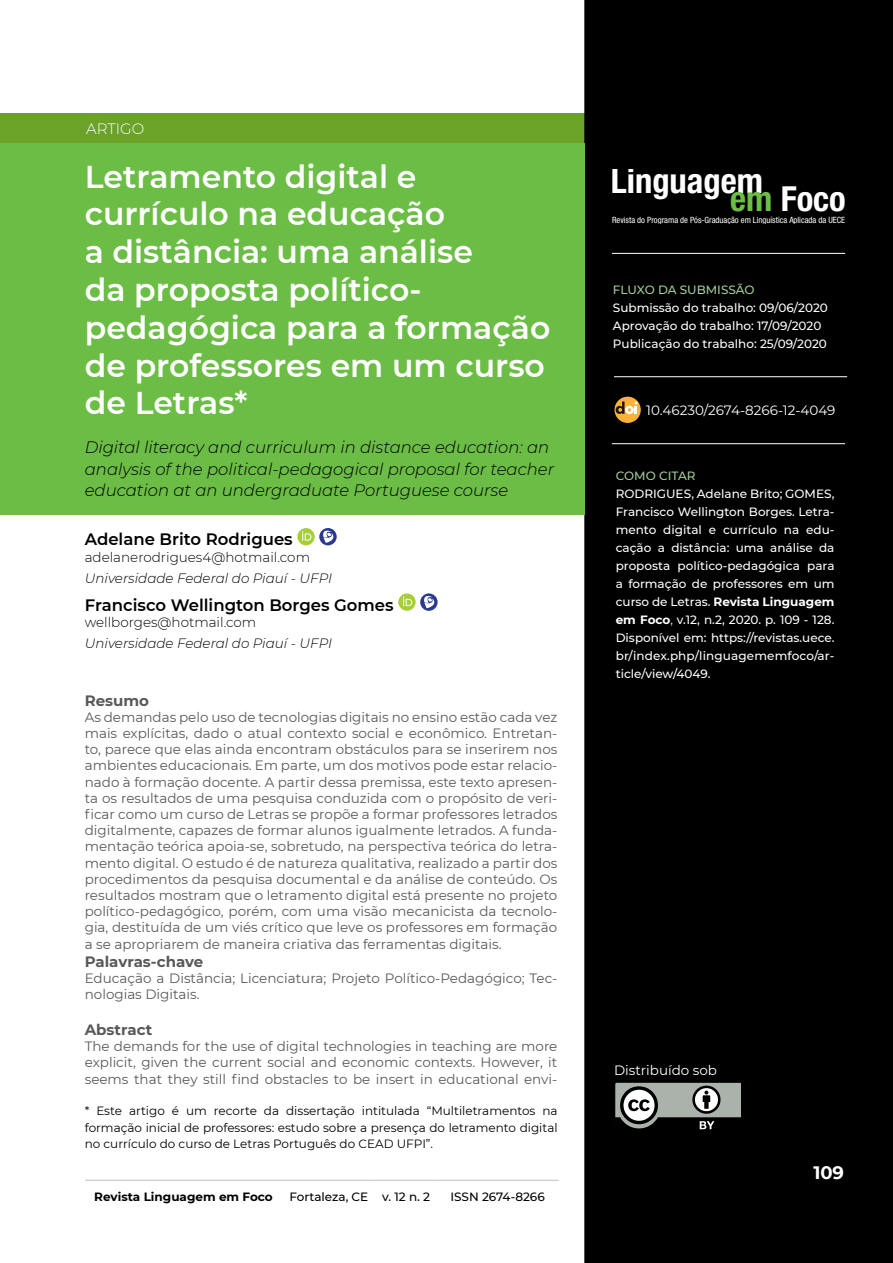
<style>
.page{position:relative;width:893px;height:1263px;background:#fff}
.page>*{position:absolute;margin:0;border:0;box-sizing:border-box;transform-origin:0 0}
.t1{font:700 condensed 34.5px "Helvetica Neue LT Std";color:#fff}
.t2{font:600 31.5px/37.8px "Montserrat";color:#fff}
.t3{font:700 18px "Montserrat";color:#fff}
.t4{font:italic 300 16.5px/21.6px "Montserrat";color:#000}
.t5{font:600 16.5px "Montserrat";color:#000}
.t6{font:700 15px "Montserrat";color:#58595b}
.t7{font:300 15px "Montserrat";color:#fff}
.t8{font:13.5px/16.2px "Montserrat";color:#58595b;text-align:justify}
.t9{font:italic 300 13.5px "Montserrat";color:#000}
.t10{font:300 13.5px "Montserrat";color:#000}
.t11{font:13.5px "Montserrat";color:#fff}
.t12{font:500 12px/18px "Montserrat";color:#fff}
.t13{font:12px/16.5px "Montserrat";color:#000;text-align:justify}
.t14{font:500 12px "Montserrat";color:#000}
.t15{font:500 12px "Montserrat";color:#a4ce9a}
.t16{font:700 12px "Montserrat";color:#000}
.t17{font:condensed 8.7px "Helvetica Neue LT Std";color:#fff}
.s1{color:#6cbe45}
.s2{font-weight:700}
.s3{font-weight:400}
</style>
<div class="page">
<div style="left:0;top:113px;width:584px;height:30px;background:#6ba329"></div>
<div style="left:585px;top:1px;width:307px;height:1261px;background:#000"></div>
<div style="left:584px;top:0;width:309px;height:1263px;border:2px solid #000"></div>
<hr style="left:612px;top:253px;width:233px;height:1px;background:#fff">
<svg style="left:615px;top:1082px;width:125px;height:48px"></svg>
<hr style="left:85px;top:1180px;width:197px;height:1px;background:#bcbec0">
<hr style="left:282px;top:1180px;width:94px;height:1px;background:#bcbec0">
<hr style="left:376px;top:1180px;width:61px;height:1px;background:#bcbec0">
<hr style="left:437px;top:1180px;width:122px;height:1px;background:#bcbec0">
<div style="left:0;top:143px;width:584px;height:371px;background:#6bbd45"></div>
<div style="left:297px;top:528px;width:18px;height:17px;background:#a6ce39;border-radius:50%"></div>
<svg style="left:302px;top:531px;width:9px;height:10px"></svg>
<svg style="left:319px;top:528px;width:18px;height:17px"></svg>
<svg style="left:323px;top:531px;width:10px;height:12px"></svg>
<svg style="left:398px;top:593px;width:18px;height:18px"></svg>
<svg style="left:403px;top:597px;width:9px;height:9px"></svg>
<svg style="left:420px;top:593px;width:18px;height:18px"></svg>
<svg style="left:424px;top:596px;width:10px;height:12px"></svg>
<div style="left:614px;top:397px;width:27px;height:26px;background:#fcb238;border-radius:50%"></div>
<svg style="left:616px;top:401px;width:21px;height:13px"></svg>
<hr style="left:614px;top:376px;width:233px;height:1px;background:#fff">
<hr style="left:612px;top:443px;width:233px;height:1px;background:#fff">
<p class="t7" style="left:86px;top:118px;width:60px">ARTIGO</p>
<h2 class="t2" style="left:85px;top:156px;width:467px">Letramento digital e currículo na educação<br>a distância: uma análise<br>da proposta político&shy;pedagógica para a formação de professores em um curso de Letras*</h2>
<p class="t4" style="left:85px;top:436px;width:471px">Digital literacy and curriculum in distance education: an analysis of the political-pedagogical proposal for teacher education at an undergraduate Portuguese course</p>
<p class="t5" style="left:85px;top:528px;width:210px">Adelane Brito Rodrigues</p>
<p class="t10" style="left:85px;top:548px;width:227px">adelanerodrigues4@hotmail.com</p>
<p class="t9" style="left:85px;top:569px;width:249px">Universidade Federal do Piauí - UFPI</p>
<p class="t5" style="left:85px;top:593px;width:310px">Francisco Wellington Borges Gomes</p>
<p class="t10" style="left:85px;top:613px;width:173px">wellborges@hotmail.com</p>
<p class="t9" style="left:85px;top:634px;width:249px">Universidade Federal do Piauí - UFPI</p>
<p class="t6" style="left:85px;top:689px;width:66px">Resumo</p>
<p class="t8" style="left:85px;top:708px;width:474px">As demandas pelo uso de tecnologias digitais no ensino estão cada vez mais explícitas, dado o atual contexto social e econômico. Entretan&shy;to, parece que elas ainda encontram obstáculos para se inserirem nos ambientes educacionais. Em parte, um dos motivos pode estar relacio&shy;nado à formação docente. A partir dessa premissa, este texto apresen&shy;ta os resultados de uma pesquisa conduzida com o propósito de veri&shy;ficar como um curso de Letras se propõe a formar professores letrados digitalmente, capazes de formar alunos igualmente letrados. A funda&shy;mentação teórica apoia-se, sobretudo, na perspectiva teórica do letra&shy;mento digital. O estudo é de natureza qualitativa, realizado a partir dos procedimentos da pesquisa documental e da análise de conteúdo. Os resultados mostram que o letramento digital está presente no projeto político-pedagógico, porém, com uma visão mecanicista da tecnolo&shy;gia, destituída de um viés crítico que leve os professores em formação a se apropriarem de maneira criativa das ferramentas digitais.</p>
<p class="t6" style="left:85px;top:950px;width:120px">Palavras-chave</p>
<p class="t8" style="left:85px;top:969px;width:474px">Educação a Distância; Licenciatura; Projeto Político-Pedagógico; Tec&shy;nologias Digitais.</p>
<p class="t6" style="left:85px;top:1019px;width:69px">Abstract</p>
<p class="t8" style="left:85px;top:1038px;width:474px">The demands for the use of digital technologies in teaching are more explicit, given the current social and economic contexts. However, it seems that they still find obstacles to be insert in educational envi-</p>
<p class="t13" style="left:85px;top:1102px;width:474px">* Este artigo é um recorte da dissertação intitulada “Multiletramentos na formação inicial de professores: estudo sobre a presença do letramento digital no currículo do curso de Letras Português do CEAD UFPI”.</p>
<p class="t16" style="left:94px;top:1188px;width:180px">Revista Linguagem em Foco</p>
<p class="t14" style="left:289px;top:1188px;width:142px">Fortaleza, CE v. 12 n. 2</p>
<p class="t14" style="left:450px;top:1188px;width:96px">ISSN 2674-8266</p>
<h1 class="t1" style="left:611px;top:160px;width:154px">Linguagem</h1>
<h1 class="t1" style="left:730px;top:178px;width:117px"><span class="s1">em</span> Foco</h1>
<p class="t17" style="left:612px;top:215px;width:235px">Revista do Programa de Pós-Graduação em Linguística Aplicada da UECE</p>
<p class="t15" style="left:613px;top:281px;width:143px">FLUXO DA SUBMISSÃO</p>
<p class="t12" style="left:613px;top:298px;width:216px">Submissão do trabalho: 09/06/2020<br>Aprovação do trabalho: 17/09/2020<br>Publicação do trabalho: 25/09/2020</p>
<p class="t11" style="left:646px;top:401px;width:191px">10.46230/2674-8266-12-4049</p>
<p class="t15" style="left:616px;top:468px;width:81px">COMO CITAR</p>
<p class="t12" style="left:616px;top:485px;width:220px;text-align:justify">RODRIGUES, Adelane Brito; GOMES, Francisco Wellington Borges. Letra&shy;mento digital e currículo na edu&shy;cação a distância: uma análise da proposta político-pedagógica para a formação de professores em um curso de Letras. <span class="s2">Revista Linguagem em Foco</span><span class="s3">,</span> v.12, n.2, 2020. p. 109 - 128.<br>Disponível em: https://revistas.uece. br/index.php/linguagememfoco/ar&shy;ticle/view/4049.</p>
<p class="t11" style="left:614px;top:1061px;width:105px">Distribuído sob</p>
<h3 class="t3" style="left:813px;top:1159px;width:32px">109</h3>
</div>
